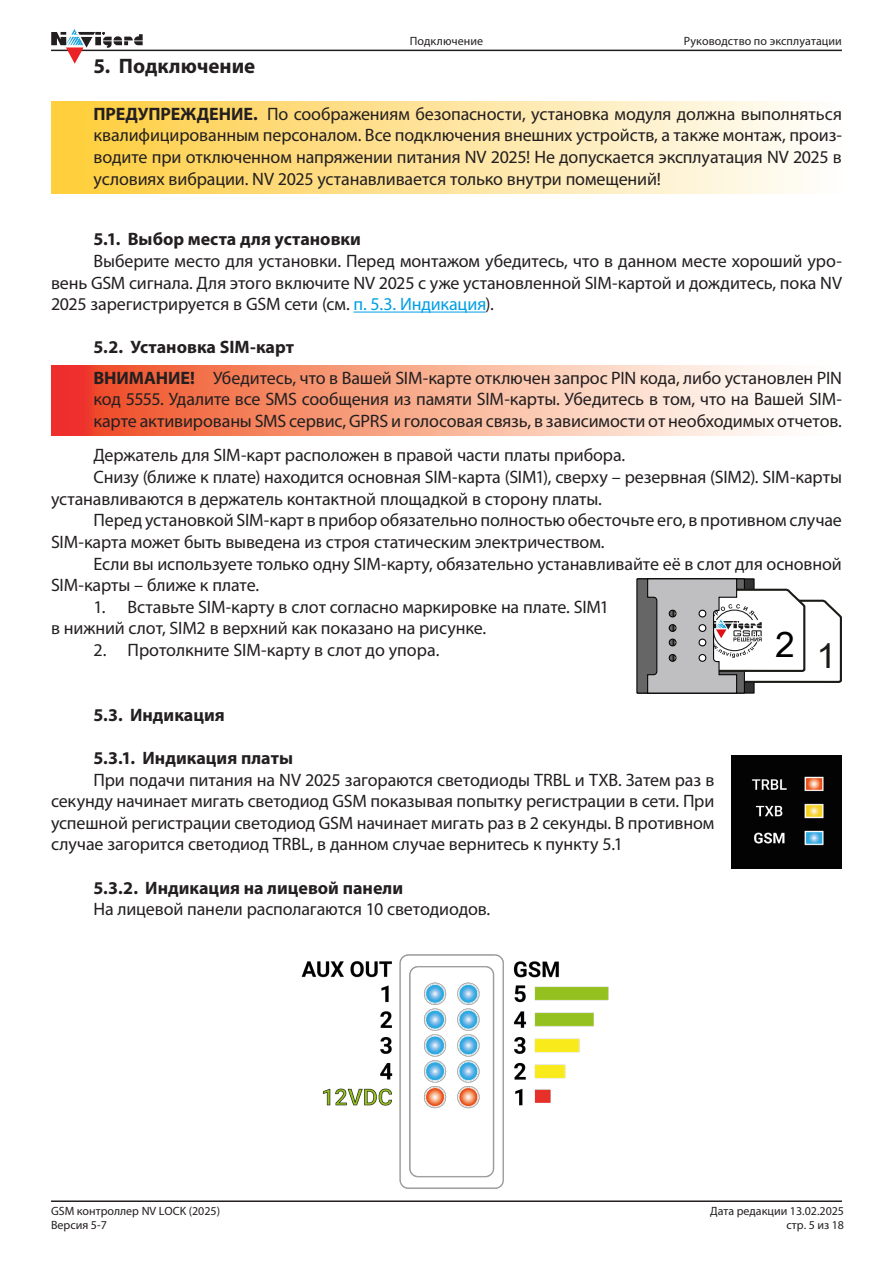
<style>
.page{position:relative;width:893px;height:1263px;background:#fff}
.page>*{position:absolute;margin:0;border:0;box-sizing:border-box;transform-origin:0 0}
.t1{font:35.25px "Arial Unicode MS";color:#1a1a17}
.t2{font:35.25px "Arial Unicode MS";color:#000}
.t3{font:700 21px "Myriad Pro";color:#231f20}
._1__ОСНОВНОЙ_ТЕКСТ{font:18px/21.6px "Myriad Pro";letter-spacing:-.005em;color:#231f20}
._9__ПРЕДУПРЕЖДЕНИЕ{font:18px/21.6px "Myriad Pro";letter-spacing:-.005em;color:#231f20;text-align:justify}
._8__ВНИМАНИЕ{font:18px/21.6px "Myriad Pro";letter-spacing:-.005em;color:#231f20;text-align:justify}
.t4{font:700 18px "Myriad Pro";color:#231f20}
.t5{font:12px/14px "Myriad Pro";letter-spacing:.005em;color:#231f20;text-align:right}
.s1{font-weight:700}
.s2{color:#009ee3}
</style>
<div class="page">
<hr style="left:51px;top:1200px;width:791px;height:2px;background:#231f20">
<hr style="left:51px;top:50px;width:791px;height:1px;background:#231f20">
<svg style="left:51px;top:29px;width:92px;height:35px"></svg>
<div style="left:51px;top:102px;width:791px;height:91px;background:linear-gradient(to right,#ffcc3d,#fefdfe)"></div>
<hr style="left:354px;top:312px;width:132px;height:1px;background:#009ee3">
<svg style="left:51px;top:366px;width:726px;height:69px;background:#f7a48b"></svg>
<div style="left:636px;top:578px;width:109px;height:116px;background:#666;border:1px solid #000"></div>
<svg style="left:647px;top:578px;width:195px;height:116px"></svg>
<img style="left:731px;top:756px;width:111px;height:112px">
<img style="left:301px;top:954px;width:308px;height:235px">
<p class="t5" style="left:410px;top:34px;width:75px">Подключение</p>
<p class="t5" style="left:684px;top:34px;width:160px">Руководство по эксплуатации</p>
<p class="t3" style="left:94px;top:52px;width:163px">5. Подключение</p>
<p class="_9__ПРЕДУПРЕЖДЕНИЕ" style="left:94px;top:103px;width:750px"><span class="s1">ПРЕДУПРЕЖДЕНИЕ.</span> По соображениям безопасности, установка модуля должна выполняться квалифицированным персоналом. Все подключения внешних устройств, а также монтаж, произ&shy;водите при отключенном напряжении питания NV 2025! Не допускается эксплуатация NV 2025 в условиях вибрации. NV 2025 устанавливается только внутри помещений!</p>
<p class="t4" style="left:94px;top:228px;width:269px">5.1. Выбор места для установки</p>
<p class="_1__ОСНОВНОЙ_ТЕКСТ" style="left:51px;top:250px;width:792px;text-align:justify;text-indent:43px">Выберите место для установки. Перед монтажом убедитесь, что в данном месте хороший уро&shy;вень GSM сигнала. Для этого включите NV 2025 с уже установленной SIM-картой и дождитесь, пока NV 2025 зарегистрируется в GSM сети (см. <span class="s2">п. 5.3. Индикация</span>).</p>
<p class="t4" style="left:94px;top:336px;width:202px">5.2. Установка SIM-карт</p>
<p class="_8__ВНИМАНИЕ" style="left:94px;top:366px;width:750px"><span class="s1">ВНИМАНИЕ!</span> Убедитесь, что в Вашей SIM-карте отключен запрос PIN кода, либо установлен PIN код 5555. Удалите все SMS сообщения из памяти SIM-карты. Убедитесь в том, что на Вашей SIM&shy;карте активированы SMS сервис, GPRS и голосовая связь, в зависимости от необходимых отчетов.</p>
<p class="_1__ОСНОВНОЙ_ТЕКСТ" style="left:94px;top:444px;width:533px">Держатель для SIM-карт расположен в правой части платы прибора.</p>
<p class="_1__ОСНОВНОЙ_ТЕКСТ" style="left:51px;top:466px;width:792px;text-indent:43px">Снизу (ближе к плате) находится основная SIM-карта (SIM1), сверху – резервная (SIM2). SIM-карты устанавливаются в держатель контактной площадкой в сторону платы.</p>
<p class="_1__ОСНОВНОЙ_ТЕКСТ" style="left:51px;top:509px;width:792px;text-indent:43px">Перед установкой SIM-карт в прибор обязательно полностью обесточьте его, в противном случае<br>SIM-карта может быть выведена из строя статическим электричеством.</p>
<p class="_1__ОСНОВНОЙ_ТЕКСТ" style="left:51px;top:552px;width:792px;text-indent:43px">Если вы используете только одну SIM-карту, обязательно устанавливайте её в слот для основной<br>SIM-карты – ближе к плате.</p>
<p class="_9__ПРЕДУПРЕЖДЕНИЕ" style="left:51px;top:596px;width:560px;text-indent:43px">1. Вставьте SIM-карту в слот согласно маркировке на плате. SIM1 в нижний слот, SIM2 в верхний как показано на рисунке.</p>
<p class="_9__ПРЕДУПРЕЖДЕНИЕ" style="left:94px;top:639px;width:347px">2. Протолкните SIM-карту в слот до упора.</p>
<h1 class="t1" style="left:817px;top:630px;width:21px">1</h1>
<h1 class="t2" style="left:775px;top:619px;width:21px">2</h1>
<p class="t4" style="left:94px;top:703px;width:133px">5.3. Индикация</p>
<p class="t4" style="left:94px;top:746px;width:201px">5.3.1. Индикация платы</p>
<p class="_1__ОСНОВНОЙ_ТЕКСТ" style="left:51px;top:768px;width:665px;text-align:justify;text-indent:43px">При подачи питания на NV 2025 загораются светодиоды TRBL и TXB. Затем раз в секунду начинает мигать светодиод GSM показывая попытку регистрации в сети. При успешной регистрации светодиод GSM начинает мигать раз в 2 секунды. В противном случае загорится светодиод TRBL, в данном случае вернитесь к пункту 5.1</p>
<p class="t4" style="left:94px;top:876px;width:311px">5.3.2. Индикация на лицевой панели</p>
<p class="_1__ОСНОВНОЙ_ТЕКСТ" style="left:94px;top:898px;width:398px">На лицевой панели располагаются 10 светодиодов.</p>
<p class="t5" style="left:710px;top:1203px;width:135px">Дата редакции 13.02.2025 стр. 5 из 18</p>
</div>
